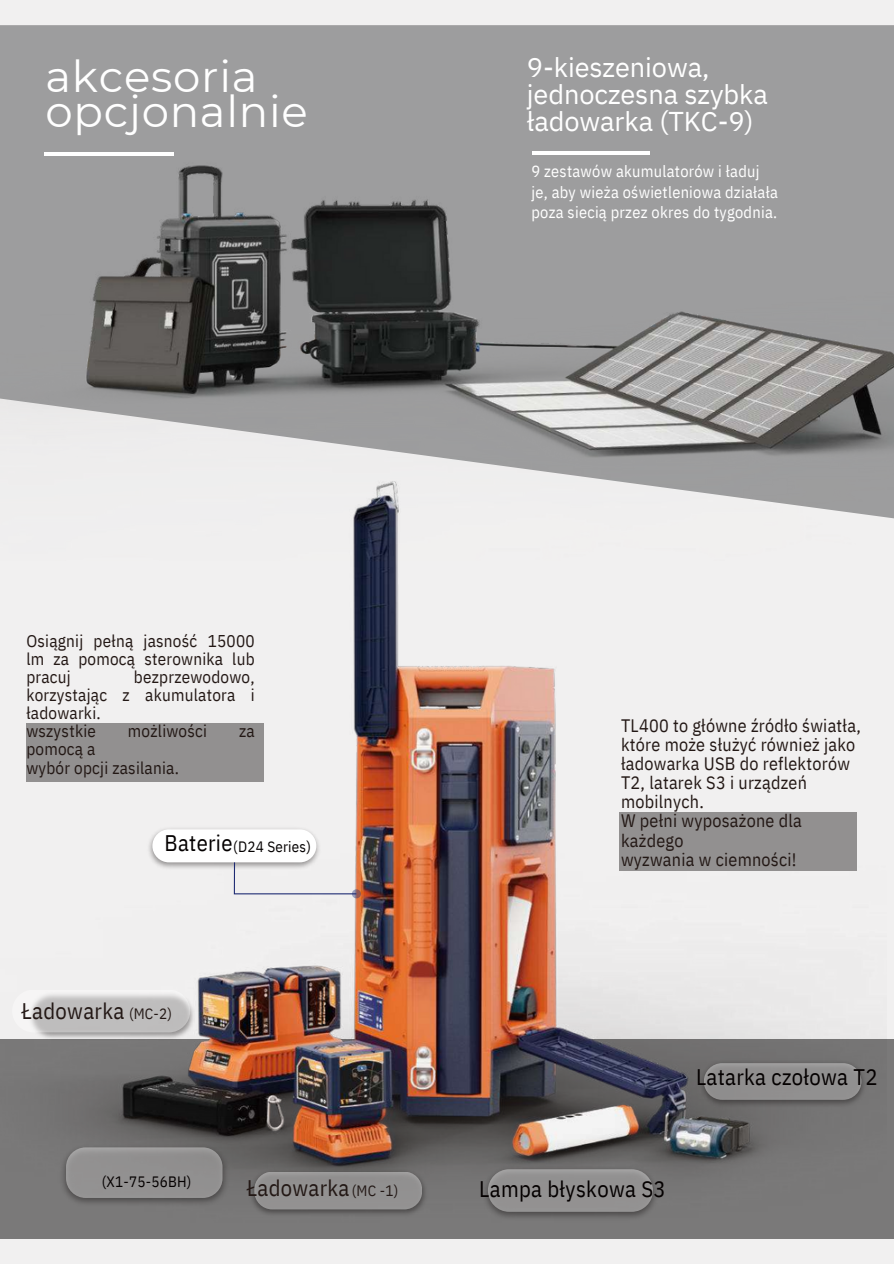
<style>
.page{position:relative;width:894px;height:1264px;background:#fff}
.page>*{position:absolute;margin:0;border:0;box-sizing:border-box;transform-origin:0 0}
.t1{font:43.5px/35px "Montserrat";letter-spacing:.015em;color:#fff}
.t2{font:27.15px/27px "IBM Plex Sans";letter-spacing:-.005em;color:#fff}
.t3{font:22.5px "IBM Plex Sans Cond";letter-spacing:.015em;color:#040000}
.t4{font:22.5px "IBM Plex Sans Cond";letter-spacing:.015em;color:#231815}
.t5{font:18px/19.2px "IBM Plex Sans Cond";letter-spacing:.015em;color:#231815}
.t6{font:17.1px/18.1px "IBM Plex Sans Cond";letter-spacing:.015em;color:#231815}
.t7{font:16.2px/20.2px "IBM Plex Sans Cond";letter-spacing:.015em;color:#fff}
.t8{font:15px "IBM Plex Sans Cond";letter-spacing:.015em;color:#040000}
.t9{font:15px "IBM Plex Sans Cond";color:#231815}
</style>
<div class="page">
<div style="left:0;top:0;width:893px;height:1263px;background:#f1f0f0"></div>
<div style="left:0;top:1038px;width:893px;height:200px;background:#7a7979"></div>
<img style="left:0;top:561px;width:885px;height:613px">
<img style="left:57px;top:1141px;width:175px;height:63px">
<div style="left:66px;top:1147px;width:156px;height:50px;background:#929191;border-radius:20px"></div>
<img style="left:247px;top:1166px;width:183px;height:48px">
<div style="left:254px;top:1171px;width:168px;height:38px;background:#929191;border-radius:18px"></div>
<img style="left:479px;top:1163px;width:182px;height:55px">
<div style="left:487px;top:1169px;width:165px;height:42px;background:#939191;border-radius:21px"></div>
<img style="left:695px;top:1057px;width:174px;height:53px">
<div style="left:703px;top:1063px;width:158px;height:36px;background:#908f8f;border-radius:18px"></div>
<img style="left:26px;top:989px;width:172px;height:53px">
<svg style="left:12px;top:989px;width:178px;height:43px;fill:#bebdbd"></svg>
<div style="left:26px;top:723px;width:237px;height:59px;background:#929090"></div>
<svg style="left:352px;top:889px;width:9px;height:9px"></svg>
<div style="left:619px;top:812px;width:236px;height:58px;background:#929090"></div>
<img style="left:145px;top:824px;width:179px;height:48px">
<div style="left:152px;top:829px;width:164px;height:33px;background:#fff;border-radius:16px"></div>
<svg style="left:234px;top:862px;width:122px;height:32px"></svg>
<img style="left:0;top:25px;width:893px;height:536px">
<h2 class="t1" style="left:45px;top:59px;width:264px">akcesoria opcjonalnie</h2>
<h4 class="t2" style="left:526px;top:54px;width:242px">9-kieszeniowa, jednoczesna szybka ładowarka (TKC-9)</h4>
<h5 class="t6" style="left:26px;top:631px;width:230px;text-align:justify">Osiągnij pełną jasność 15000 lm za pomocą sterownika lub pracuj</h5>
<h5 class="t6" style="left:26px;top:667px;width:230px;text-indent:108px">bezprzewodowo, korzystając z akumulatora i ładowarki.<br>wszystkie</h5>
<h5 class="t6" style="left:128px;top:721px;width:81px">możliwości</h5>
<h5 class="t6" style="left:239px;top:721px;width:17px">za</h5>
<h5 class="t6" style="left:26px;top:740px;width:154px">pomocą a<br>wybór opcji zasilania.</h5>
<h4 class="t3" style="left:164px;top:828px;width:70px">Baterie</h4>
<p class="t8" style="left:233px;top:837px;width:79px">(D24 Series)</p>
<p class="t4" style="left:22px;top:996px;width:104px">Ładowarka</p>
<h4 class="t9" style="left:129px;top:1003px;width:44px">(MC-2)</h4>
<p class="t7" style="left:531px;top:161px;width:248px">9 zestawów akumulatorów i ładuj je, aby wieża oświetleniowa działała poza siecią przez okres do tygodnia.</p>
<p class="t5" style="left:621px;top:715px;width:241px">TL400 to główne źródło światła, które może służyć również jako ładowarka USB do reflektorów<br>T2, latarek S3 i urządzeń mobilnych.<br>W pełni wyposażone dla każdego<br>wyzwania w ciemności!</p>
<p class="t3" style="left:695px;top:1061px;width:183px">Latarka czołowa T2</p>
<h5 class="t8" style="left:102px;top:1171px;width:91px">(X1-75-56BH)</h5>
<h3 class="t4" style="left:247px;top:1172px;width:104px">Ładowarka</h3>
<p class="t3" style="left:479px;top:1173px;width:188px">Lampa błyskowa S3</p>
<h3 class="t9" style="left:352px;top:1180px;width:48px">(MC -1)</h3>
</div>
